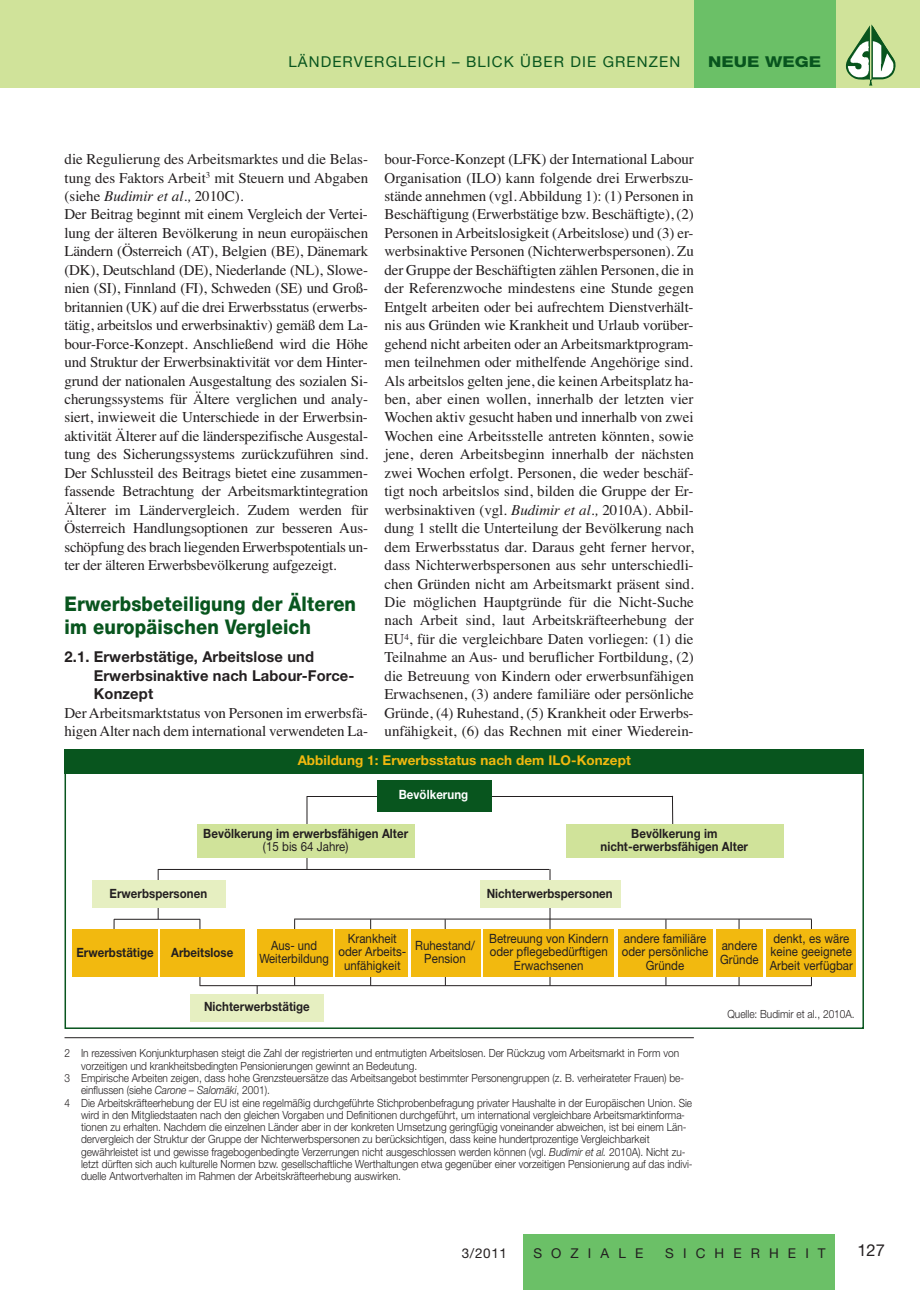
<style>
.page{position:relative;width:920px;height:1290px;background:#fff}
.page>*{position:absolute;margin:0;border:0;box-sizing:border-box;transform-origin:0 0}
.t1{font:800 20.25px/22.5px "Helvetica Neue";letter-spacing:.01em;color:#08551e;scale:.9 1}
.t2{font:16.5px "Helvetica Neue";color:#231f20}
.t3{font:15px/18.5px "Times";letter-spacing:-.01em;color:#231f20}
.t4{font:15px/18.5px "Helvetica Neue Bold TT";letter-spacing:.01em;color:#231f20}
.t5{font:15px "Helvetica Neue";letter-spacing:.075em;color:#08551e}
.t6{font:800 15px "Helvetica Neue";color:#08551e;scale:1.2 1}
.t7{font:700 13.5px "Helvetica Neue";letter-spacing:.005em;color:#f2b90f}
.t8{font:13.5px "Helvetica Neue";letter-spacing:.675em;color:#231f20}
.t9{font:12.75px/13.5px "Helvetica Neue";letter-spacing:.005em;color:#231f20;text-align:center;scale:.9 1}
.t10{font:700 12.75px/13.5px "Helvetica Neue";letter-spacing:.005em;color:#231f20;text-align:center;scale:.9 1}
.t11{font:12.75px/13px "Helvetica Neue";letter-spacing:.005em;color:#231f20;text-align:center;scale:.88 1}
.t12{font:700 12.75px "Helvetica Neue";letter-spacing:.005em;color:#fff;scale:.9 1}
.t13{font:300 11.25px "Helvetica Neue";color:#231f20;scale:.9 1}
.s1{font-style:italic}
</style>
<div class="page">
<div style="left:14px;top:0;width:906px;height:88px;background:#d0e39a"></div>
<img style="left:846px;top:24px;width:50px;height:62px">
<div style="left:694px;top:0;width:141px;height:88px;background:#6bc067"></div>
<div style="left:524px;top:1234px;width:311px;height:56px;background:#6bc067"></div>
<div style="left:0;top:0;width:13px;height:88px;background:#d0e39a"></div>
<hr style="left:65px;top:1037px;width:629px;height:1px;background:#231f20">
<div style="left:65px;top:749px;width:799px;height:24px;background:#08551e"></div>
<hr style="left:307px;top:796px;width:366px;height:1px;background:#231f20">
<hr style="left:294px;top:919px;width:518px;height:1px;background:#231f20">
<hr style="left:200px;top:985px;width:612px;height:1px;background:#231f20">
<hr style="left:158px;top:869px;width:391px;height:1px;background:#231f20">
<hr style="left:114px;top:919px;width:86px;height:1px;background:#231f20">
<div style="left:377px;top:779px;width:114px;height:32px;background:#08551e"></div>
<hr style="left:307px;top:796px;width:1px;height:73px;background:#231f20">
<hr style="left:158px;top:869px;width:1px;height:50px;background:#231f20">
<hr style="left:200px;top:919px;width:1px;height:67px;background:#231f20">
<hr style="left:294px;top:919px;width:1px;height:67px;background:#231f20">
<hr style="left:257px;top:986px;width:1px;height:31px;background:#231f20">
<hr style="left:370px;top:919px;width:1px;height:67px;background:#231f20">
<hr style="left:445px;top:919px;width:1px;height:67px;background:#231f20">
<hr style="left:666px;top:919px;width:1px;height:67px;background:#231f20">
<hr style="left:739px;top:919px;width:1px;height:67px;background:#231f20">
<hr style="left:811px;top:919px;width:1px;height:67px;background:#231f20">
<hr style="left:113px;top:919px;width:1px;height:51px;background:#231f20">
<hr style="left:550px;top:869px;width:1px;height:117px;background:#231f20">
<svg style="left:672px;top:795px;width:2px;height:29px"></svg>
<div style="left:198px;top:824px;width:217px;height:34px;background:#d0e39a"></div>
<div style="left:566px;top:824px;width:217px;height:34px;background:#d0e39a"></div>
<div style="left:484px;top:929px;width:130px;height:48px;background:#f2b90f"></div>
<div style="left:480px;top:880px;width:140px;height:28px;background:#e6efc1"></div>
<div style="left:92px;top:880px;width:134px;height:28px;background:#e6efc1"></div>
<div style="left:72px;top:929px;width:85px;height:48px;background:#f2b90f"></div>
<div style="left:160px;top:929px;width:84px;height:48px;background:#f2b90f"></div>
<div style="left:257px;top:929px;width:75px;height:48px;background:#f2b90f"></div>
<div style="left:411px;top:929px;width:69px;height:48px;background:#f2b90f"></div>
<div style="left:336px;top:929px;width:72px;height:48px;background:#f2b90f"></div>
<div style="left:618px;top:929px;width:95px;height:48px;background:#f2b90f"></div>
<div style="left:766px;top:929px;width:90px;height:48px;background:#f2b90f"></div>
<div style="left:716px;top:929px;width:47px;height:48px;background:#f2b90f"></div>
<div style="left:190px;top:994px;width:134px;height:27px;background:#e6efc1"></div>
<p class="t5" style="left:288px;top:56px;width:393px">LÄNDERVERGLEICH – BLICK ÜBER DIE GRENZEN</p>
<p class="t6" style="left:708px;top:56px;width:96px">NEUE WEGE</p>
<p class="t3" style="left:65px;top:150px;width:305px">die Regulierung des Arbeitsmarktes und die Belas&shy;tung des Faktors Arbeit<sup>3</sup> mit Steuern und Abgaben (siehe <span class="s1">Budimir et al.,</span> 2010C).<br>Der Beitrag beginnt mit einem Vergleich der Vertei&shy;lung der älteren Bevölkerung in neun europäischen Ländern (Österreich (AT), Belgien (BE), Dänemark (DK), Deutschland (DE), Niederlande (NL), Slowe&shy;nien (SI), Finnland (FI), Schweden (SE) und Groß&shy;britannien (UK) auf die drei Erwerbsstatus (erwerbs&shy;tätig, arbeitslos und erwerbsinaktiv) gemäß dem La&shy;bour-Force-Konzept. Anschließend wird die Höhe und Struktur der Erwerbsinaktivität vor dem Hinter&shy;grund der nationalen Ausgestaltung des sozialen Si&shy;cherungssystems für Ältere verglichen und analy&shy;siert, inwieweit die Unterschiede in der Erwerbsin&shy;aktivität Älterer auf die länderspezifische Ausgestal&shy;tung des Sicherungssystems zurückzuführen sind.<br>Der Schlussteil des Beitrags bietet eine zusammen&shy;fassende Betrachtung der Arbeitsmarktintegration Älterer im Ländervergleich. Zudem werden für Österreich Handlungsoptionen zur besseren Aus&shy;schöpfung des brach liegenden Erwerbspotentials un&shy;ter der älteren Erwerbsbevölkerung aufgezeigt.</p>
<h1 class="t1" style="left:65px;top:594px;width:325px">Erwerbsbeteiligung der Älteren im europäischen Vergleich</h1>
<p class="t4" style="left:94px;top:647px;width:262px;text-indent:-29px">2.1. Erwerbstätige, Arbeitslose und<br>Erwerbsinaktive nach Labour-Force-<br>Konzept</p>
<p class="t3" style="left:65px;top:703px;width:305px">Der Arbeitsmarktstatus von Personen im erwerbsfä&shy;higen Alter nach dem international verwendeten La-</p>
<p class="t3" style="left:384px;top:150px;width:311px;text-align:justify">bour-Force-Konzept (LFK) der International Labour Organisation (ILO) kann folgende drei Erwerbszu&shy;stände annehmen (vgl. Abbildung 1): (1) Personen in Beschäftigung (Erwerbstätige bzw. Beschäftigte), (2)<br>Personen in Arbeitslosigkeit (Arbeitslose) und (3) er&shy;werbsinaktive Personen (Nichterwerbspersonen). Zu der Gruppe der Beschäftigten zählen Personen, die in der Referenzwoche mindestens eine Stunde gegen Entgelt arbeiten oder bei aufrechtem Dienstverhält&shy;nis aus Gründen wie Krankheit und Urlaub vorüber&shy;gehend nicht arbeiten oder an Arbeitsmarktprogram&shy;men teilnehmen oder mithelfende Angehörige sind.<br>Als arbeitslos gelten jene, die keinen Arbeitsplatz ha&shy;ben, aber einen wollen, innerhalb der letzten vier Wochen aktiv gesucht haben und innerhalb von zwei Wochen eine Arbeitsstelle antreten könnten, sowie jene, deren Arbeitsbeginn innerhalb der nächsten zwei Wochen erfolgt. Personen, die weder beschäf&shy;tigt noch arbeitslos sind, bilden die Gruppe der Er&shy;werbsinaktiven (vgl. <span class="s1">Budimir et al.,</span> 2010A). Abbil&shy;dung 1 stellt die Unterteilung der Bevölkerung nach dem Erwerbsstatus dar. Daraus geht ferner hervor, dass Nichterwerbspersonen aus sehr unterschiedli&shy;chen Gründen nicht am Arbeitsmarkt präsent sind.<br>Die möglichen Hauptgründe für die Nicht-Suche nach Arbeit sind, laut Arbeitskräfteerhebung der EU<sup>4</sup>, für die vergleichbare Daten vorliegen: (1) die Teilnahme an Aus- und beruflicher Fortbildung, (2) die Betreuung von Kindern oder erwerbsunfähigen Erwachsenen, (3) andere familiäre oder persönliche Gründe, (4) Ruhestand, (5) Krankheit oder Erwerbs&shy;unfähigkeit, (6) das Rechnen mit einer Wiederein-</p>
<p class="t7" style="left:298px;top:755px;width:335px">Abbildung 1: Erwerbsstatus nach dem ILO-Konzept</p>
<p class="t12" style="left:399px;top:790px;width:79px">Bevölkerung</p>
<p class="t10" style="left:203px;top:828px;width:229px">Bevölkerung im erwerbsfähigen Alter</p>
<p class="t9" style="left:263px;top:841px;width:96px">(15 bis 64 Jahre)</p>
<p class="t10" style="left:601px;top:828px;width:165px">Bevölkerung im nicht-erwerbsfähigen Alter</p>
<p class="t10" style="left:110px;top:887px;width:110px">Erwerbspersonen</p>
<p class="t10" style="left:487px;top:887px;width:141px">Nichterwerbspersonen</p>
<p class="t9" style="left:338px;top:933px;width:77px">Krankheit oder Arbeits&shy;unfähigkeit</p>
<p class="t9" style="left:622px;top:933px;width:98px">andere familiäre oder persönliche<br>Gründe</p>
<p class="t9" style="left:770px;top:933px;width:94px;text-align:left">denkt, es wäre keine geeignete<br>Arbeit verfügbar</p>
<p class="t9" style="left:489px;top:933px;width:134px">Betreuung von Kindern oder pflegebedürftigen<br>Erwachsenen</p>
<p class="t10" style="left:76px;top:947px;width:87px">Erwerbstätige</p>
<p class="t10" style="left:171px;top:947px;width:71px">Arbeitslose</p>
<p class="t11" style="left:259px;top:940px;width:80px">Aus- und<br>Weiterbildung</p>
<p class="t9" style="left:415px;top:940px;width:68px;line-height:13px">Ruhestand/<br>Pension</p>
<p class="t9" style="left:720px;top:940px;width:44px;text-align:left">andere<br>Gründe</p>
<p class="t10" style="left:204px;top:1001px;width:119px">Nichterwerbstätige</p>
<p class="t13" style="left:65px;top:1046px;width:684px">2 In rezessiven Konjunkturphasen steigt die Zahl der registrierten und entmutigten Arbeitslosen. Der Rückzug vom Arbeitsmarkt in Form von</p>
<p class="t13" style="left:81px;top:1059px;width:375px">vorzeitigen und krankheitsbedingten Pensionierungen gewinnt an Bedeutung.</p>
<p class="t13" style="left:65px;top:1071px;width:690px">3 Empirische Arbeiten zeigen, dass hohe Grenzsteuersätze das Arbeitsangebot bestimmter Personengruppen (z. B. verheirateter Frauen) be-</p>
<p class="t13" style="left:81px;top:1083px;width:211px">einflussen (siehe <span class="s1">Carone – Salomäki</span>, 2001).</p>
<p class="t13" style="left:65px;top:1096px;width:699px">4 Die Arbeitskräfteerhebung der EU ist eine regelmäßig durchgeführte Stichprobenbefragung privater Haushalte in der Europäischen Union. Sie</p>
<p class="t13" style="left:81px;top:1108px;width:672px">wird in den Mitgliedstaaten nach den gleichen Vorgaben und Definitionen durchgeführt, um international vergleichbare Arbeitsmarktinforma-</p>
<p class="t13" style="left:81px;top:1120px;width:674px">tionen zu erhalten. Nachdem die einzelnen Länder aber in der konkreten Umsetzung geringfügig voneinander abweichen, ist bei einem Län-</p>
<p class="t13" style="left:81px;top:1132px;width:633px">dervergleich der Struktur der Gruppe der Nichterwerbspersonen zu berücksichtigen, dass keine hundertprozentige Vergleichbarkeit</p>
<p class="t13" style="left:81px;top:1145px;width:673px">gewährleistet ist und gewisse fragebogenbedingte Verzerrungen nicht ausgeschlossen werden können (vgl. <span class="s1">Budimir et al.</span> 2010A). Nicht zu-</p>
<p class="t13" style="left:81px;top:1157px;width:681px">letzt dürften sich auch kulturelle Normen bzw. gesellschaftliche Werthaltungen etwa gegenüber einer vorzeitigen Pensionierung auf das indivi-</p>
<p class="t13" style="left:81px;top:1169px;width:357px">duelle Antwortverhalten im Rahmen der Arbeitskräfteerhebung auswirken.</p>
<p class="t13" style="left:727px;top:1007px;width:143px">Quelle: Budimir et al., 2010A.</p>
<p class="t8" style="left:462px;top:1248px;width:47px">3/2011</p>
<p class="t8" style="left:533px;top:1248px;width:111px">SOZIALE</p>
<p class="t8" style="left:665px;top:1248px;width:162px">SICHERHEIT</p>
<p class="t2" style="left:857px;top:1244px;width:29px">127</p>
</div>
